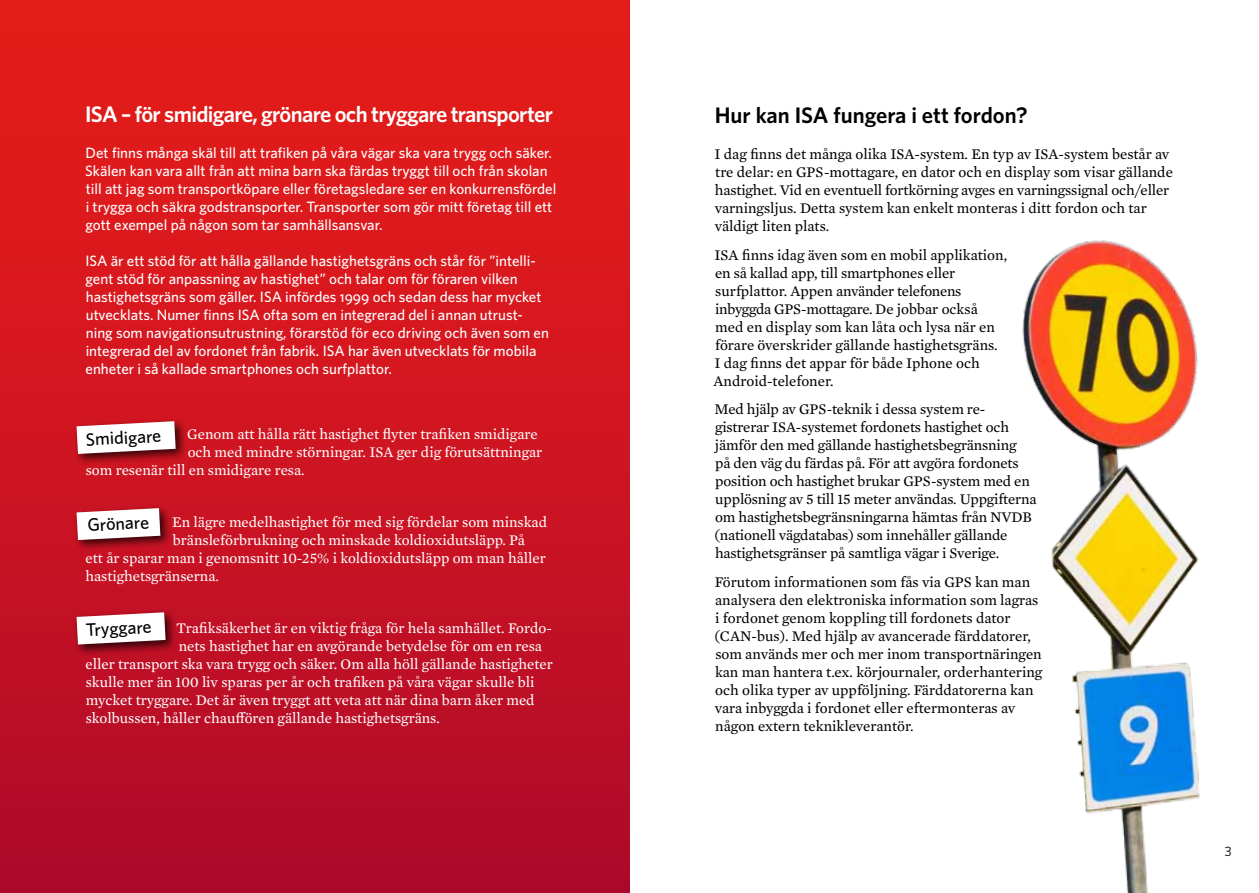
<style>
.page{position:relative;width:1259px;height:893px;background:#fff}
.page>*{position:absolute;margin:0;border:0;box-sizing:border-box;transform-origin:0 0}
.t1{font:600 22.5px "Whitney";letter-spacing:-.03em;color:#fff}
.t2{font:600 22.5px "Whitney";color:#000}
.t3{font:500 18px "Whitney";color:#000}
.t4{font:15px/18px "Mercury Text G2";color:#000}
.t5{font:500 15px/18px "Whitney";color:#fff}
.t6{font:15px "Mercury Text G2";color:#fff}
.t7{font:13.5px "Whitney";color:#000}
</style>
<div class="page">
<div style="left:0;top:0;width:629px;height:893px;background:linear-gradient(to bottom,#e91e19,#b00a2a)"></div>
<div style="left:73px;top:417px;width:114px;height:48px;background:#000;opacity:.75"></div>
<svg style="left:77px;top:421px;width:99px;height:33px"></svg>
<div style="left:73px;top:504px;width:99px;height:48px;background:#000;opacity:.75"></div>
<svg style="left:77px;top:508px;width:83px;height:32px"></svg>
<div style="left:73px;top:608px;width:104px;height:48px;background:#000;opacity:.75"></div>
<svg style="left:77px;top:612px;width:89px;height:32px"></svg>
<img style="left:1022px;top:240px;width:178px;height:653px">
<h1 class="t1" style="left:85px;top:99px;width:469px">ISA – för smidigare, grönare och tryggare transporter</h1>
<p class="t5" style="left:85px;top:144px;width:473px">Det finns många skäl till att trafiken på våra vägar ska vara trygg och säker.<br>Skälen kan vara allt från att mina barn ska färdas tryggt till och från skolan till att jag som transportköpare eller företagsledare ser en konkurrensfördel i trygga och säkra godstransporter. Transporter som gör mitt företag till ett gott exempel på någon som tar samhällsansvar.</p>
<p class="t5" style="left:85px;top:252px;width:465px">ISA är ett stöd för att hålla gällande hastighetsgräns och står för ”intelli&shy;gent stöd för anpassning av hastighet” och talar om för föraren vilken hastighetsgräns som gäller. ISA infördes 1999 och sedan dess har mycket utvecklats. Numer finns ISA ofta som en integrerad del i annan utrust&shy;ning som navigationsutrustning, förarstöd för eco driving och även som en integrerad del av fordonet från fabrik. ISA har även utvecklats för mobila enheter i så kallade smartphones och surfplattor.</p>
<p class="t6" style="left:187px;top:423px;width:352px">Genom att hålla rätt hastighet flyter trafiken smidigare</p>
<p class="t6" style="left:188px;top:441px;width:356px">och med mindre störningar. ISA ger dig förutsättningar</p>
<p class="t6" style="left:86px;top:459px;width:220px">som resenär till en smidigare resa.</p>
<p class="t6" style="left:172px;top:511px;width:376px">En lägre medelhastighet för med sig fördelar som minskad</p>
<p class="t6" style="left:173px;top:529px;width:353px">bränsleförbrukning och minskade koldioxidutsläpp. På</p>
<p class="t6" style="left:86px;top:547px;width:462px">ett år sparar man i genomsnitt 10-25% i koldioxidutsläpp om man håller</p>
<p class="t6" style="left:85px;top:565px;width:135px">hastighetsgränserna.</p>
<p class="t6" style="left:176px;top:617px;width:377px">Trafiksäkerhet är en viktig fråga för hela samhället. Fordo-</p>
<p class="t6" style="left:179px;top:635px;width:365px">nets hastighet har en avgörande betydelse för om en resa</p>
<p class="t6" style="left:86px;top:653px;width:468px">eller transport ska vara trygg och säker. Om alla höll gällande hastigheter</p>
<p class="t6" style="left:86px;top:671px;width:450px">skulle mer än 100 liv sparas per år och trafiken på våra vägar skulle bli</p>
<p class="t6" style="left:86px;top:689px;width:450px">mycket tryggare. Det är även tryggt att veta att när dina barn åker med</p>
<p class="t6" style="left:86px;top:707px;width:355px">skolbussen, håller chauffören gällande hastighetsgräns.</p>
<p class="t3" style="left:85px;top:428px;width:77px;rotate:-3deg">Smidigare</p>
<p class="t3" style="left:87px;top:513px;width:63px;rotate:-3deg">Grönare</p>
<p class="t3" style="left:85px;top:618px;width:67px;rotate:-3deg">Tryggare</p>
<h1 class="t2" style="left:715px;top:100px;width:314px">Hur kan ISA fungera i ett fordon?</h1>
<p class="t4" style="left:714px;top:144px;width:460px">I dag finns det många olika ISA-system. En typ av ISA-system består av tre delar: en GPS-mottagare, en dator och en display som visar gällande hastighet. Vid en eventuell fortkörning avges en varningssignal och/eller varningsljus. Detta system kan enkelt monteras i ditt fordon och tar väldigt liten plats.</p>
<p class="t4" style="left:713px;top:245px;width:295px">ISA finns idag även som en mobil applikation, en så kallad app, till smartphones eller surfplattor. Appen använder telefonens inbyggda GPS-mottagare. De jobbar också med en display som kan låta och lysa när en förare överskrider gällande hastighetsgräns.<br>I dag finns det appar för både Iphone och Android-telefoner.</p>
<p class="t4" style="left:714px;top:399px;width:324px">Med hjälp av GPS-teknik i dessa system re&shy;gistrerar ISA-systemet fordonets hastighet och jämför den med gällande hastighetsbegränsning<br>på den väg du färdas på. För att avgöra fordonets position och hastighet brukar GPS-system med en upplösning av 5 till 15 meter användas. Uppgifterna om hastighetsbegränsningarna hämtas från NVDB (nationell vägdatabas) som innehåller gällande hastighetsgränser på samtliga vägar i Sverige.</p>
<p class="t4" style="left:714px;top:572px;width:329px">Förutom informationen som fås via GPS kan man analysera den elektroniska information som lagras i fordonet genom koppling till fordonets dator (CAN-bus). Med hjälp av avancerade färddatorer, som används mer och mer inom transportnäringen kan man hantera t.ex. körjournaler, orderhantering och olika typer av uppföljning. Färddatorerna kan vara inbyggda i fordonet eller eftermonteras av någon extern teknikleverantör.</p>
<p class="t7" style="left:1224px;top:842px;width:9px">3</p>
</div>
